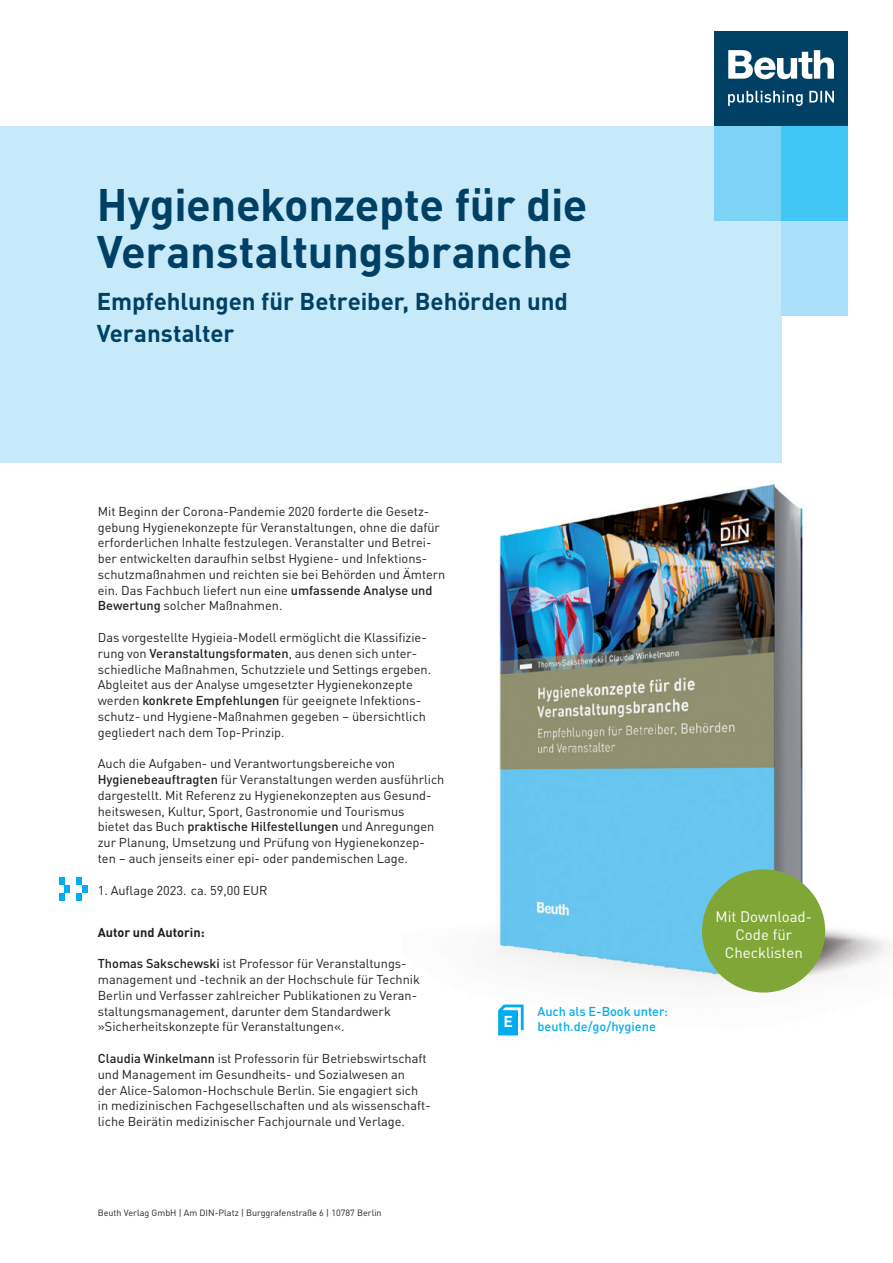
<style>
.page{position:relative;width:893px;height:1263px;background:#fff}
.page>*{position:absolute;margin:0;border:0;box-sizing:border-box;transform-origin:0 0}
.t1{font:700 45px/47.4px "DINOT";letter-spacing:-.01em;color:#004064}
.t2{font:700 24px/31.5px "DINOT";letter-spacing:-.005em;color:#004064}
.t3{font:700 15.6px "DINOT";color:#fff}
.t4{font:15px/18px "DINOT";color:#fff;text-align:center}
.t5{font:12.75px/15.8px "DINOT";color:#231f20}
.t6{font:500 12.75px/15.8px "DINOT";color:#00aeef}
.t7{font:700 12.75px "DINOT";color:#231f20}
.t8{font:9px "DIN";color:#231f20}
.s1{font-weight:500}
</style>
<div class="page">
<img style="left:499px;top:484px;width:389px;height:509px">
<div style="left:0;top:126px;width:781px;height:337px;background:#c6eafa"></div>
<div style="left:714px;top:32px;width:134px;height:94px;background:#004064"></div>
<svg style="left:728px;top:50px;width:106px;height:29px"></svg>
<svg style="left:728px;top:91px;width:106px;height:15px"></svg>
<div style="left:781px;top:126px;width:67px;height:95px;background:#40c7f4"></div>
<div style="left:714px;top:126px;width:67px;height:95px;background:#7cd3f6"></div>
<div style="left:781px;top:221px;width:67px;height:95px;background:#aae0f9"></div>
<div style="left:702px;top:869px;width:123px;height:123px;background:#81a638;border-radius:50%"></div>
<svg style="left:498px;top:1004px;width:26px;height:31px"></svg>
<div style="left:82px;top:885px;width:6px;height:8px;background:#00aeef"></div>
<div style="left:77px;top:877px;width:5px;height:8px;background:#00aeef"></div>
<div style="left:77px;top:893px;width:5px;height:8px;background:#00aeef"></div>
<div style="left:64px;top:885px;width:6px;height:8px;background:#00aeef"></div>
<div style="left:59px;top:877px;width:5px;height:8px;background:#00aeef"></div>
<div style="left:59px;top:893px;width:5px;height:8px;background:#00aeef"></div>
<h1 class="t1" style="left:97px;top:177px;width:492px">Hygienekonzepte für die<br>Veranstaltungsbranche</h1>
<h2 class="t2" style="left:97px;top:284px;width:473px">Empfehlungen für Betreiber, Behörden und<br>Veranstalter</h2>
<p class="t5" style="left:98px;top:502px;width:349px">Mit Beginn der Corona-Pandemie 2020 forderte die Gesetz&shy;gebung Hygienekonzepte für Veranstaltungen, ohne die dafür erforderlichen Inhalte festzulegen. Veranstalter und Betrei&shy;ber entwickelten daraufhin selbst Hygiene- und Infektions&shy;schutzmaßnahmen und reichten sie bei Behörden und Ämtern ein. Das Fachbuch liefert nun eine <span class="s1">umfassende Analyse und Bewertung</span> solcher Maßnahmen.</p>
<p class="t5" style="left:98px;top:628px;width:335px">Das vorgestellte Hygieia-Modell ermöglicht die Klassifizie&shy;rung von <span class="s1">Veranstaltungsformaten</span>, aus denen sich unter&shy;schiedliche Maßnahmen, Schutzziele und Settings ergeben.<br>Abgleitet aus der Analyse umgesetzter Hygienekonzepte werden <span class="s1">konkrete Empfehlungen</span> für geeignete Infektions&shy;schutz- und Hygiene-Maßnahmen gegeben – übersichtlich gegliedert nach dem Top-Prinzip.</p>
<p class="t5" style="left:98px;top:755px;width:348px">Auch die Aufgaben- und Verantwortungsbereiche von<br><span class="s1">Hygie ne beauftragten</span> für Veranstaltungen werden ausführlich dargestellt. Mit Referenz zu Hygienekonzepten aus Gesund&shy;heitswesen, Kultur, Sport, Gastronomie und Tourismus<br>bietet das Buch <span class="s1">praktische Hilfestellungen</span> und Anregungen zur Planung, Umsetzung und Prüfung von Hygienekonzep&shy;ten – auch jenseits einer epi- oder pandemischen Lage.</p>
<p class="t5" style="left:98px;top:881px;width:171px">1. Auflage 2023. ca. 59,00 EUR</p>
<p class="t7" style="left:98px;top:922px;width:108px">Autor und Autorin:</p>
<p class="t5" style="left:98px;top:955px;width:324px"><span class="s1">Thomas Sakschewski</span> ist Professor für Veranstaltungs&shy;management und -technik an der Hochschule für Technik Berlin und Verfasser zahlreicher Publikationen zu Ver an - stal tungsmanagement, darunter dem Standardwerk »Sicherheitskonzepte für Veranstaltungen«.</p>
<p class="t5" style="left:98px;top:1049px;width:334px"><span class="s1">Claudia Winkelmann</span> ist Professorin für Betriebswirtschaft und Management im Gesundheits- und Sozialwesen an<br>der Alice-Salomon-Hochschule Berlin. Sie engagiert sich in medizinischen Fachgesellschaften und als wissen schaft - liche Beirätin medizinischer Fachjournale und Verlage.</p>
<p class="t8" style="left:98px;top:1207px;width:285px">Beuth Verlag GmbH | Am DIN-Platz | Burggrafenstraße 6 | 10787 Berlin</p>
<p class="t3" style="left:503px;top:1009px;width:11px">E</p>
<p class="t6" style="left:537px;top:1002px;width:132px">Auch als E-Book unter: beuth.de/go/hygiene</p>
<p class="t4" style="left:715px;top:906px;width:98px">Mit Download-<br>Code für<br>Checklisten</p>
</div>
